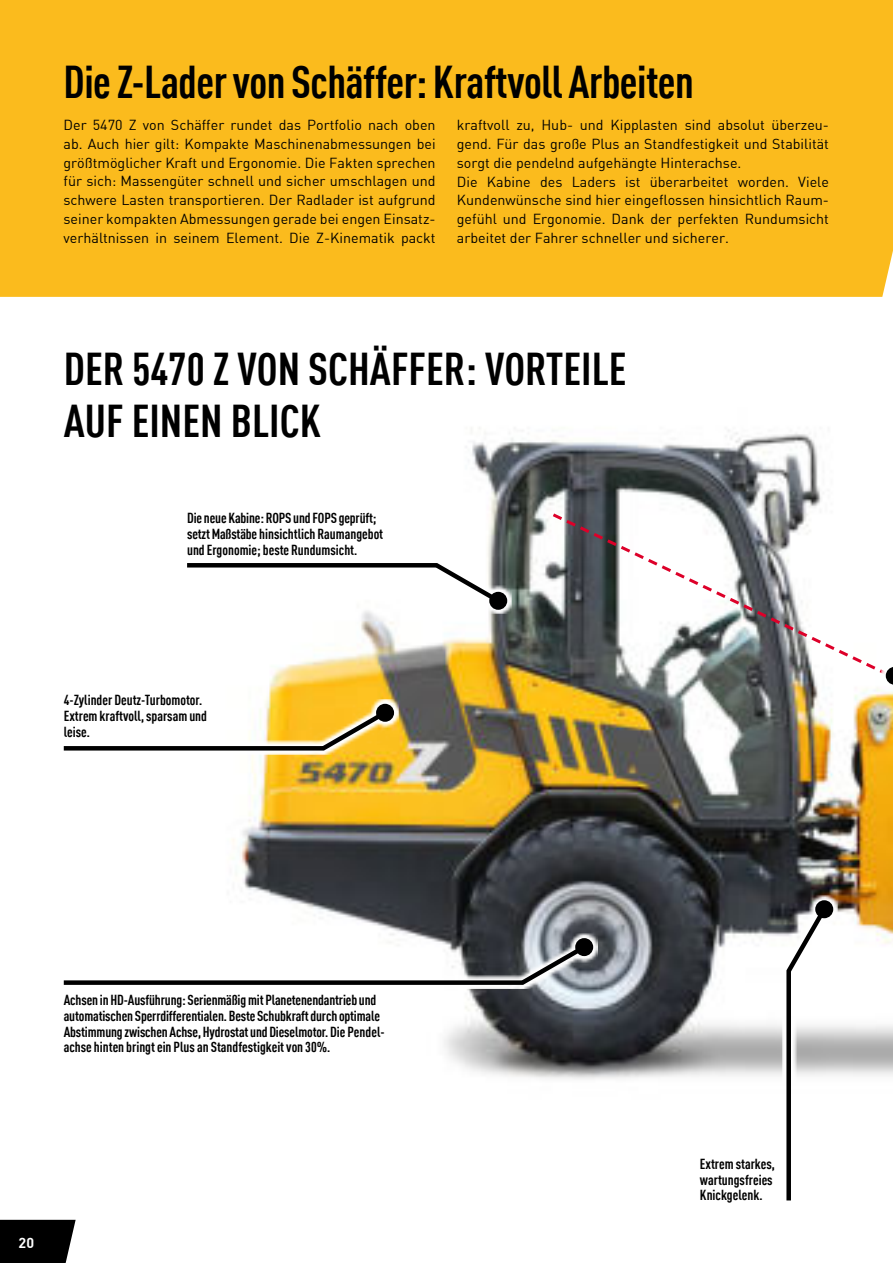
<style>
.page{position:relative;width:893px;height:1263px;background:#fff}
.page>*{position:absolute;margin:0;border:0;box-sizing:border-box;transform-origin:0 0}
.t1{font:700 condensed 45px/51.8px "DIN Offc Pro";letter-spacing:-.005em;color:#000}
.t2{font:14.25px/18.8px "DIN Offc Pro";color:#000;text-align:justify}
.t3{font:700 condensed 14.25px/15.8px "DIN Offc Pro";letter-spacing:-.01em;color:#000}
.t4{font:700 14.25px "DIN Offc Pro";color:#fff}
</style>
<div class="page">
<img style="left:232px;top:428px;width:661px;height:651px">
<img style="left:549px;top:511px;width:344px;height:538px">
<svg style="left:232px;top:933px;width:366px;height:56px"></svg>
<svg style="left:63px;top:941px;width:527px;height:46px"></svg>
<div style="left:575px;top:938px;width:18px;height:18px;background:#000;border-radius:50%"></div>
<svg style="left:232px;top:699px;width:167px;height:56px;fill:#fdc323"></svg>
<svg style="left:63px;top:707px;width:328px;height:46px"></svg>
<div style="left:376px;top:704px;width:18px;height:18px;background:#000;border-radius:50%"></div>
<div style="left:183px;top:558px;width:329px;height:56px;background:#fff"></div>
<svg style="left:187px;top:561px;width:317px;height:37px"></svg>
<div style="left:489px;top:592px;width:18px;height:18px;background:#000;border-radius:50%"></div>
<svg style="left:782px;top:896px;width:56px;height:183px"></svg>
<svg style="left:784px;top:903px;width:46px;height:298px"></svg>
<div style="left:815px;top:900px;width:18px;height:18px;background:#000;border-radius:50%"></div>
<div style="left:881px;top:449px;width:12px;height:240px;background:#fff"></div>
<svg style="left:886px;top:667px;width:7px;height:18px"></svg>
<div style="left:0;top:0;width:893px;height:297px;background:#fbbb1d"></div>
<svg style="left:0;top:1220px;width:76px;height:43px;background:#121212"></svg>
<h1 class="t1" style="left:64px;top:53px;width:632px">Die Z-Lader von Schäffer: Kraftvoll Arbeiten</h1>
<p class="t2" style="left:64px;top:116px;width:374px">Der 5470 Z von Schäffer rundet das Portfolio nach oben ab. Auch hier gilt: Kompakte Maschinenabmessungen bei größtmöglicher Kraft und Ergonomie. Die Fakten sprechen für sich: Massengüter schnell und sicher umschlagen und schwere Lasten transportieren. Der Radlader ist aufgrund seiner kompakten Abmessungen gerade bei engen Einsatz&shy;verhältnissen in seinem Element. Die Z-Kinematik packt</p>
<p class="t2" style="left:457px;top:116px;width:374px;text-align:left">kraftvoll zu, Hub- und Kipplasten sind absolut überzeu&shy;gend. Für das große Plus an Standfestigkeit und Stabilität sorgt die pendelnd aufgehängte Hinterachse.<br>Die Kabine des Laders ist überarbeitet worden. Viele Kundenwünsche sind hier eingeflossen hinsichtlich Raum&shy;gefühl und Ergonomie. Dank der perfekten Rundumsicht arbeitet der Fahrer schneller und sicherer.</p>
<h1 class="t1" style="left:64px;top:343px;width:564px">DER 5470 Z VON SCHÄFFER: VORTEILE<br>AUF EINEN BLICK</h1>
<p class="t3" style="left:187px;top:509px;width:198px">Die neue Kabine: ROPS und FOPS geprüft; setzt Maßstäbe hinsichtlich Raumangebot und Ergonomie; beste Rundumsicht.</p>
<p class="t3" style="left:64px;top:691px;width:145px">4-Zylinder Deutz-Turbomotor.<br>Extrem kraftvoll, sparsam und leise.</p>
<p class="t3" style="left:64px;top:991px;width:322px">Achsen in HD-Ausführung: Serienmäßig mit Planetenendantrieb und automatischen Sperrdifferentialen. Beste Schubkraft durch optimale Abstimmung zwischen Achse, Hydrostat und Dieselmotor. Die Pendel&shy;achse hinten bringt ein Plus an Standfestigkeit von 30%.</p>
<p class="t4" style="left:19px;top:1238px;width:17px">20</p>
<p class="t3" style="left:700px;top:1155px;width:77px">Extrem starkes, wartungsfreies<br>Knickgelenk.</p>
</div>
